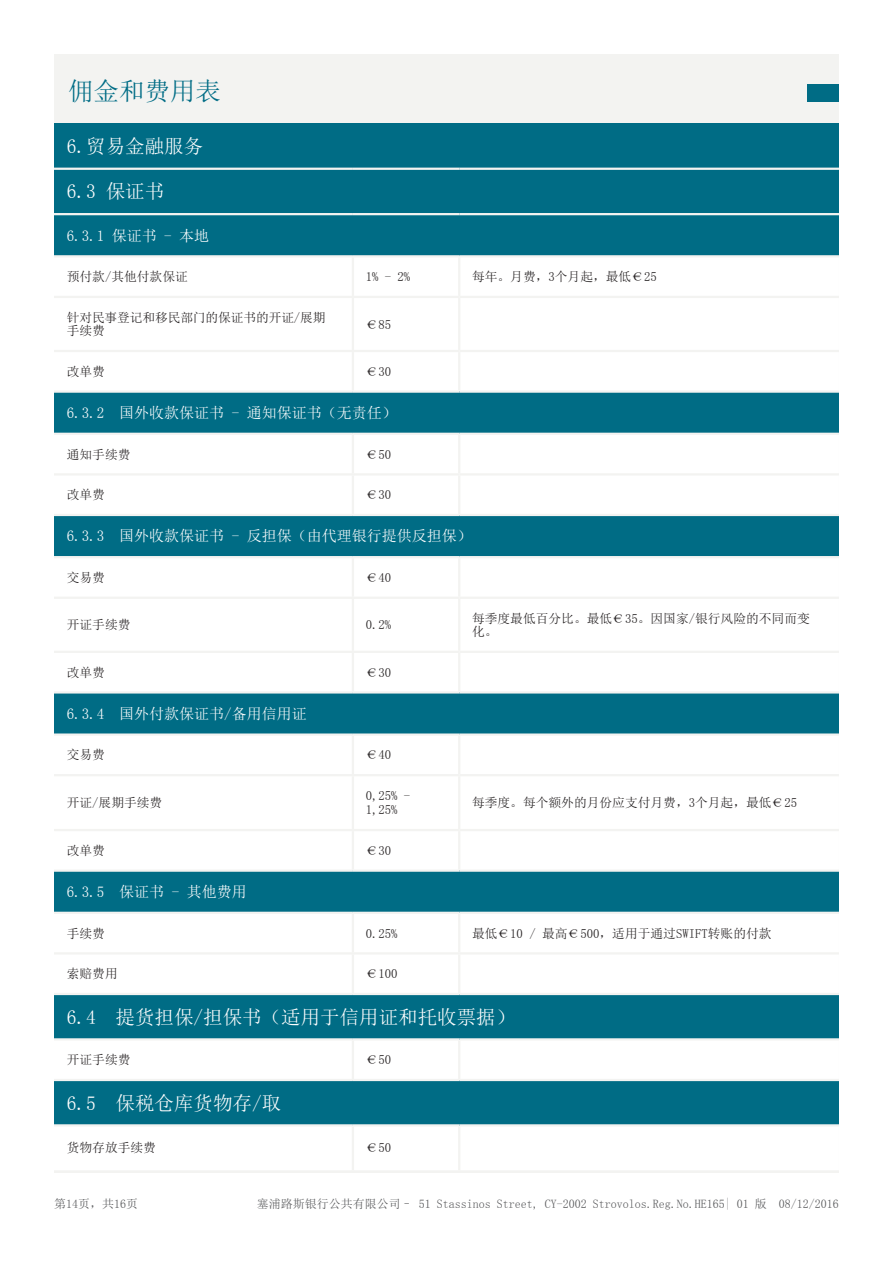
<style>
.page{position:relative;width:893px;height:1263px;background:#fff}
.page>*{position:absolute;margin:0;border:0;box-sizing:border-box;transform-origin:0 0}
.t1{font:25.5px "Sim Sun";color:#006c85}
.t2{font:19.5px "Sim Sun";color:#fff}
.t3{font:15px "Sim Sun";color:#fff}
.t4{font:12.75px/13.5px "Sim Sun";color:#231f20}
.t5{font:12px "Sim Sun";color:#57585a}
</style>
<div class="page">
<div style="left:54px;top:54px;width:785px;height:1118px;background:#f3f3f1"></div>
<div style="left:808px;top:84px;width:31px;height:18px;background:#006c85"></div>
<div style="left:54px;top:123px;width:785px;height:46px;background:#006c85"></div>
<div style="left:54px;top:170px;width:785px;height:85px;background:#006c85"></div>
<div style="left:54px;top:258px;width:785px;height:132px;background:#fff"></div>
<div style="left:54px;top:392px;width:785px;height:42px;background:#006c85"></div>
<div style="left:54px;top:435px;width:785px;height:79px;background:#fff"></div>
<div style="left:54px;top:515px;width:785px;height:42px;background:#006c85"></div>
<div style="left:54px;top:559px;width:785px;height:132px;background:#fff"></div>
<div style="left:54px;top:692px;width:785px;height:43px;background:#006c85"></div>
<div style="left:54px;top:736px;width:785px;height:93px;background:#fff"></div>
<div style="left:54px;top:831px;width:785px;height:121px;background:#fff"></div>
<div style="left:54px;top:871px;width:785px;height:42px;background:#006c85"></div>
<div style="left:54px;top:955px;width:785px;height:215px;background:#fff"></div>
<div style="left:54px;top:994px;width:785px;height:45px;background:#006c85"></div>
<div style="left:54px;top:1080px;width:785px;height:45px;background:#006c85"></div>
<hr style="left:54px;top:168px;width:299px;height:2px;background:#f3f3f1">
<hr style="left:353px;top:168px;width:106px;height:2px;background:#f3f3f1">
<hr style="left:459px;top:168px;width:380px;height:2px;background:#f3f3f1">
<hr style="left:54px;top:213px;width:299px;height:2px;background:#f3f3f1">
<hr style="left:353px;top:213px;width:106px;height:2px;background:#f3f3f1">
<hr style="left:459px;top:213px;width:380px;height:2px;background:#f3f3f1">
<hr style="left:352px;top:257px;width:2px;height:39px;background:#f3f3f1">
<hr style="left:458px;top:257px;width:2px;height:39px;background:#f3f3f1">
<hr style="left:54px;top:296px;width:299px;height:2px;background:#f3f3f1">
<hr style="left:353px;top:296px;width:106px;height:2px;background:#f3f3f1">
<hr style="left:352px;top:298px;width:2px;height:52px;background:#f3f3f1">
<hr style="left:459px;top:296px;width:380px;height:2px;background:#f3f3f1">
<hr style="left:458px;top:298px;width:2px;height:52px;background:#f3f3f1">
<hr style="left:54px;top:350px;width:299px;height:2px;background:#f3f3f1">
<hr style="left:353px;top:350px;width:106px;height:2px;background:#f3f3f1">
<hr style="left:352px;top:352px;width:2px;height:38px;background:#f3f3f1">
<hr style="left:459px;top:350px;width:380px;height:2px;background:#f3f3f1">
<hr style="left:458px;top:352px;width:2px;height:38px;background:#f3f3f1">
<hr style="left:54px;top:390px;width:299px;height:3px;background:#f3f3f1">
<hr style="left:353px;top:390px;width:106px;height:3px;background:#f3f3f1">
<hr style="left:459px;top:390px;width:380px;height:3px;background:#f3f3f1">
<hr style="left:54px;top:433px;width:299px;height:2px;background:#f3f3f1">
<hr style="left:353px;top:433px;width:106px;height:2px;background:#f3f3f1">
<hr style="left:459px;top:433px;width:380px;height:2px;background:#f3f3f1">
<hr style="left:352px;top:435px;width:2px;height:38px;background:#f3f3f1">
<hr style="left:458px;top:435px;width:2px;height:38px;background:#f3f3f1">
<hr style="left:54px;top:473px;width:299px;height:2px;background:#f3f3f1">
<hr style="left:353px;top:473px;width:106px;height:2px;background:#f3f3f1">
<hr style="left:352px;top:475px;width:2px;height:39px;background:#f3f3f1">
<hr style="left:459px;top:473px;width:380px;height:2px;background:#f3f3f1">
<hr style="left:458px;top:475px;width:2px;height:39px;background:#f3f3f1">
<hr style="left:54px;top:514px;width:299px;height:2px;background:#f3f3f1">
<hr style="left:353px;top:514px;width:106px;height:2px;background:#f3f3f1">
<hr style="left:459px;top:514px;width:380px;height:2px;background:#f3f3f1">
<hr style="left:54px;top:556px;width:299px;height:2px;background:#f3f3f1">
<hr style="left:353px;top:556px;width:106px;height:2px;background:#f3f3f1">
<hr style="left:459px;top:556px;width:380px;height:2px;background:#f3f3f1">
<hr style="left:352px;top:558px;width:2px;height:39px;background:#f3f3f1">
<hr style="left:458px;top:558px;width:2px;height:39px;background:#f3f3f1">
<hr style="left:54px;top:597px;width:299px;height:2px;background:#f3f3f1">
<hr style="left:353px;top:597px;width:106px;height:2px;background:#f3f3f1">
<hr style="left:352px;top:599px;width:2px;height:52px;background:#f3f3f1">
<hr style="left:459px;top:597px;width:380px;height:2px;background:#f3f3f1">
<hr style="left:458px;top:599px;width:2px;height:52px;background:#f3f3f1">
<hr style="left:54px;top:651px;width:299px;height:2px;background:#f3f3f1">
<hr style="left:353px;top:651px;width:106px;height:2px;background:#f3f3f1">
<hr style="left:352px;top:653px;width:2px;height:38px;background:#f3f3f1">
<hr style="left:459px;top:651px;width:380px;height:2px;background:#f3f3f1">
<hr style="left:458px;top:653px;width:2px;height:38px;background:#f3f3f1">
<hr style="left:54px;top:691px;width:299px;height:2px;background:#f3f3f1">
<hr style="left:353px;top:691px;width:106px;height:2px;background:#f3f3f1">
<hr style="left:459px;top:691px;width:380px;height:2px;background:#f3f3f1">
<hr style="left:54px;top:733px;width:299px;height:3px;background:#f3f3f1">
<hr style="left:353px;top:733px;width:106px;height:3px;background:#f3f3f1">
<hr style="left:459px;top:733px;width:380px;height:3px;background:#f3f3f1">
<hr style="left:352px;top:736px;width:2px;height:38px;background:#f3f3f1">
<hr style="left:458px;top:736px;width:2px;height:38px;background:#f3f3f1">
<hr style="left:54px;top:774px;width:299px;height:2px;background:#f3f3f1">
<hr style="left:353px;top:774px;width:106px;height:2px;background:#f3f3f1">
<hr style="left:459px;top:774px;width:380px;height:2px;background:#f3f3f1">
<hr style="left:352px;top:776px;width:2px;height:53px;background:#f3f3f1">
<hr style="left:458px;top:776px;width:2px;height:53px;background:#f3f3f1">
<hr style="left:352px;top:831px;width:2px;height:38px;background:#f3f3f1">
<hr style="left:458px;top:831px;width:2px;height:38px;background:#f3f3f1">
<hr style="left:352px;top:914px;width:2px;height:38px;background:#f3f3f1">
<hr style="left:458px;top:914px;width:2px;height:38px;background:#f3f3f1">
<hr style="left:54px;top:869px;width:299px;height:3px;background:#f3f3f1">
<hr style="left:353px;top:869px;width:106px;height:3px;background:#f3f3f1">
<hr style="left:459px;top:869px;width:380px;height:3px;background:#f3f3f1">
<hr style="left:54px;top:912px;width:299px;height:2px;background:#f3f3f1">
<hr style="left:353px;top:912px;width:106px;height:2px;background:#f3f3f1">
<hr style="left:459px;top:912px;width:380px;height:2px;background:#f3f3f1">
<hr style="left:54px;top:1038px;width:299px;height:2px;background:#f3f3f1">
<hr style="left:353px;top:1038px;width:106px;height:2px;background:#f3f3f1">
<hr style="left:459px;top:1038px;width:380px;height:2px;background:#f3f3f1">
<hr style="left:54px;top:1124px;width:299px;height:2px;background:#f3f3f1">
<hr style="left:353px;top:1124px;width:106px;height:2px;background:#f3f3f1">
<hr style="left:459px;top:1124px;width:380px;height:2px;background:#f3f3f1">
<hr style="left:352px;top:954px;width:2px;height:39px;background:#f3f3f1">
<hr style="left:458px;top:954px;width:2px;height:39px;background:#f3f3f1">
<hr style="left:352px;top:1040px;width:2px;height:39px;background:#f3f3f1">
<hr style="left:458px;top:1040px;width:2px;height:39px;background:#f3f3f1">
<hr style="left:352px;top:1126px;width:2px;height:44px;background:#f3f3f1">
<hr style="left:458px;top:1126px;width:2px;height:44px;background:#f3f3f1">
<hr style="left:54px;top:993px;width:299px;height:2px;background:#f3f3f1">
<hr style="left:353px;top:993px;width:106px;height:2px;background:#f3f3f1">
<hr style="left:459px;top:993px;width:380px;height:2px;background:#f3f3f1">
<hr style="left:54px;top:1079px;width:299px;height:2px;background:#f3f3f1">
<hr style="left:353px;top:1079px;width:106px;height:2px;background:#f3f3f1">
<hr style="left:459px;top:1079px;width:380px;height:2px;background:#f3f3f1">
<h1 class="t1" style="left:68px;top:78px;width:155px">佣金和费用表</h1>
<h2 class="t2" style="left:67px;top:136px;width:138px">6.贸易金融服务</h2>
<h2 class="t2" style="left:67px;top:182px;width:99px">6.3 保证书</h2>
<p class="t3" style="left:67px;top:228px;width:144px">6.3.1 保证书 - 本地</p>
<p class="t4" style="left:67px;top:270px;width:123px">预付款/其他付款保证</p>
<p class="t4" style="left:366px;top:270px;width:46px">1% - 2%</p>
<p class="t4" style="left:472px;top:270px;width:186px">每年。月费，3个月起，最低€25</p>
<p class="t4" style="left:67px;top:310px;width:260px">针对民事登记和移民部门的保证书的开证/展期手续费</p>
<p class="t4" style="left:366px;top:317px;width:27px">€85</p>
<p class="t4" style="left:67px;top:365px;width:40px">改单费</p>
<p class="t4" style="left:366px;top:365px;width:27px">€30</p>
<p class="t3" style="left:67px;top:405px;width:331px">6.3.2 国外收款保证书 - 通知保证书（无责任）</p>
<p class="t4" style="left:67px;top:447px;width:65px">通知手续费</p>
<p class="t4" style="left:366px;top:447px;width:27px">€50</p>
<p class="t4" style="left:67px;top:488px;width:40px">改单费</p>
<p class="t4" style="left:366px;top:488px;width:27px">€30</p>
<p class="t3" style="left:67px;top:528px;width:407px">6.3.3 国外收款保证书 - 反担保（由代理银行提供反担保）</p>
<p class="t4" style="left:67px;top:571px;width:40px">交易费</p>
<p class="t4" style="left:366px;top:571px;width:27px">€40</p>
<p class="t4" style="left:67px;top:618px;width:65px">开证手续费</p>
<p class="t4" style="left:366px;top:618px;width:27px">0.2%</p>
<p class="t4" style="left:472px;top:611px;width:339px">每季度最低百分比。最低€35。因国家/银行风险的不同而变化。</p>
<p class="t4" style="left:67px;top:665px;width:40px">改单费</p>
<p class="t4" style="left:366px;top:665px;width:27px">€30</p>
<p class="t3" style="left:67px;top:706px;width:242px">6.3.4 国外付款保证书/备用信用证</p>
<p class="t4" style="left:67px;top:748px;width:40px">交易费</p>
<p class="t4" style="left:366px;top:748px;width:27px">€40</p>
<p class="t4" style="left:67px;top:796px;width:97px">开证/展期手续费</p>
<p class="t4" style="left:366px;top:788px;width:46px;line-height:14.2px">0,25% -<br>1,25%</p>
<p class="t4" style="left:472px;top:796px;width:327px">每季度。每个额外的月份应支付月费，3个月起，最低€25</p>
<p class="t4" style="left:67px;top:843px;width:40px">改单费</p>
<p class="t4" style="left:366px;top:843px;width:27px">€30</p>
<p class="t3" style="left:67px;top:884px;width:182px">6.3.5 保证书 - 其他费用</p>
<p class="t4" style="left:67px;top:926px;width:40px">手续费</p>
<p class="t4" style="left:366px;top:926px;width:33px">0.25%</p>
<p class="t4" style="left:472px;top:926px;width:301px">最低€10 / 最高€500，适用于通过SWIFT转账的付款</p>
<p class="t4" style="left:67px;top:967px;width:52px">索赔费用</p>
<p class="t4" style="left:366px;top:967px;width:33px">€100</p>
<h2 class="t2" style="left:67px;top:1007px;width:450px">6.4 提货担保/担保书（适用于信用证和托收票据）</h2>
<p class="t4" style="left:67px;top:1053px;width:65px">开证手续费</p>
<p class="t4" style="left:366px;top:1053px;width:27px">€50</p>
<h2 class="t2" style="left:67px;top:1093px;width:216px">6.5 保税仓库货物存/取</h2>
<p class="t4" style="left:67px;top:1141px;width:91px">货物存放手续费</p>
<p class="t4" style="left:366px;top:1141px;width:27px">€50</p>
<p class="t5" style="left:54px;top:1197px;width:85px">第14页，共16页</p>
<p class="t5" style="left:257px;top:1197px;width:583px">塞浦路斯银行公共有限公司– 51 Stassinos Street, CY-2002 Strovolos.Reg.No.HE165| 01 版 08/12/2016</p>
</div>
